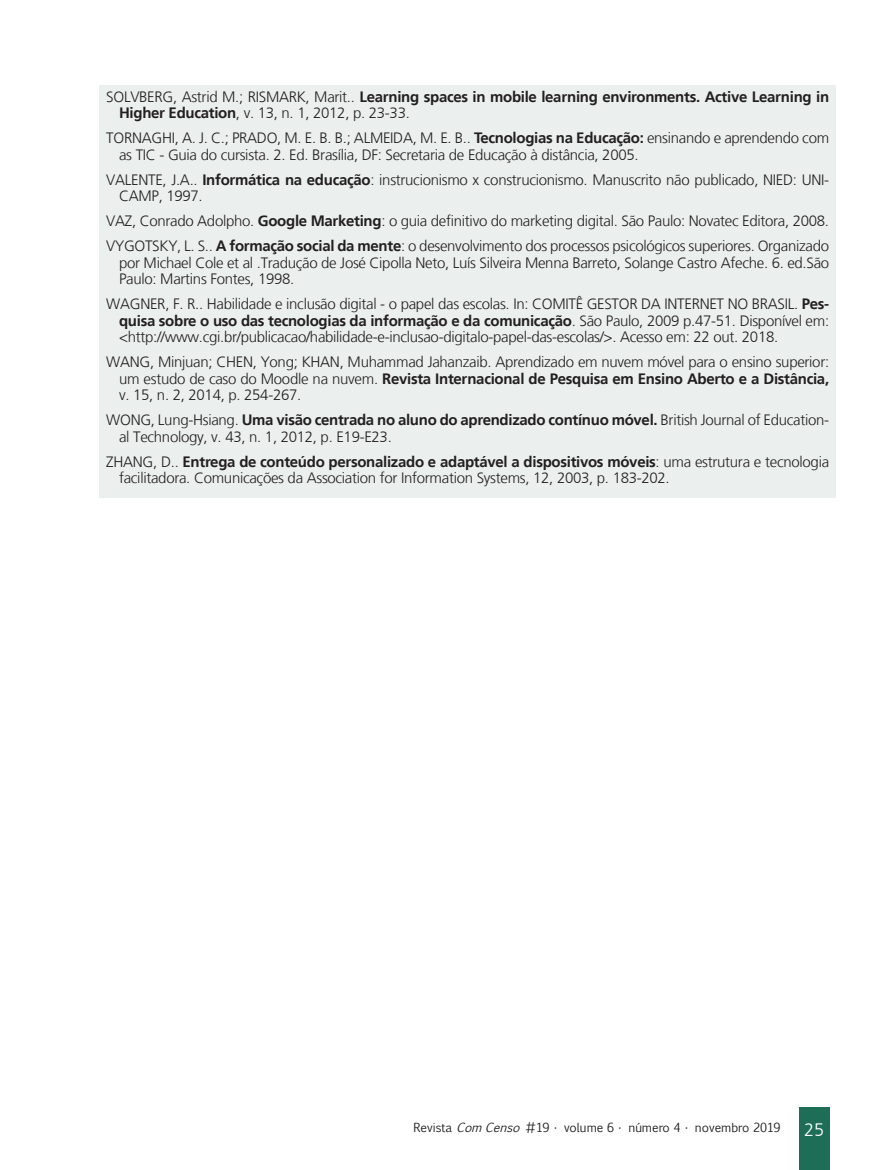
<style>
.page{position:relative;width:893px;height:1170px;background:#fff}
.page>*{position:absolute;margin:0;border:0;box-sizing:border-box;transform-origin:0 0}
.t1{font:300 18px "Frutiger LT";color:#fff}
.Referências__10{font:300 15px/16.5px "Frutiger LT";letter-spacing:-.02em;color:#231f20}
.Referências__10-2{font:700 15px/16.5px "Frutiger LT";letter-spacing:-.02em;color:#231f20}
.t2{font:12px "Euphemia CAS";color:#231f20}
.s1{font-weight:300}
.s2{font-weight:700}
.s3{font-style:italic}
</style>
<div class="page">
<div style="left:799px;top:1107px;width:30px;height:62px;background:#1e6d56"></div>
<div style="left:99px;top:85px;width:737px;height:412px;background:#ebefed"></div>
<p class="Referências__10-2" style="left:119px;top:88px;width:712px;text-indent:-13px"><span class="s1">SOLVBERG, Astrid M.; RISMARK, Marit..</span> Learning spaces in mobile learning environments. Active Learning in<br>Higher Education<span class="s1">, v. 13, n. 1, 2012, p. 23-33.</span></p>
<p class="Referências__10" style="left:119px;top:130px;width:712px;text-indent:-13px">TORNAGHI, A. J. C.; PRADO, M. E. B. B.; ALMEIDA, M. E. B.. <span class="s2">Tecnologias na Educação:</span> ensinando e aprendendo com as TIC - Guia do cursista. 2. Ed. Brasília, DF: Secretaria de Educação à distância, 2005.</p>
<p class="Referências__10" style="left:119px;top:171px;width:712px;text-indent:-13px">VALENTE, J.A.. <span class="s2">Informática na educação</span>: instrucionismo x construcionismo. Manuscrito não publicado, NIED: UNI-<br>CAMP, 1997.</p>
<p class="Referências__10" style="left:106px;top:213px;width:724px">VAZ, Conrado Adolpho. <span class="s2">Google Marketing</span>: o guia definitivo do marketing digital. São Paulo: Novatec Editora, 2008.</p>
<p class="Referências__10" style="left:119px;top:238px;width:712px;text-align:justify;text-indent:-13px">VYGOTSKY, L. S.. <span class="s2">A formação social da mente</span>: o desenvolvimento dos processos psicológicos superiores. Organizado por Michael Cole et al .Tradução de José Cipolla Neto, Luís Silveira Menna Barreto, Solange Castro Afeche. 6. ed.São Paulo: Martins Fontes, 1998.</p>
<p class="Referências__10" style="left:119px;top:296px;width:712px;text-align:justify;text-indent:-13px">WAGNER, F. R.. Habilidade e inclusão digital - o papel das escolas. In: COMITÊ GESTOR DA INTERNET NO BRASIL. <span class="s2">Pes&shy;quisa sobre o uso das tecnologias da informação e da comunicação</span>. São Paulo, 2009 p.47-51. Disponível em: &lt;http://www.cgi.br/publicacao/habilidade-e-inclusao-digitalo-papel-das-escolas/&gt;. Acesso em: 22 out. 2018.</p>
<p class="Referências__10" style="left:119px;top:354px;width:712px;text-align:justify;text-indent:-13px">WANG, Minjuan; CHEN, Yong; KHAN, Muhammad Jahanzaib. Aprendizado em nuvem móvel para o ensino superior: um estudo de caso do Moodle na nuvem. <span class="s2">Revista Internacional de Pesquisa em Ensino Aberto e a Distância, </span>v. 15, n. 2, 2014, p. 254-267.</p>
<p class="Referências__10" style="left:119px;top:412px;width:712px;text-indent:-13px">WONG, Lung-Hsiang. <span class="s2">Uma visão centrada no aluno do aprendizado contínuo móvel.</span> British Journal of Education&shy;al Technology, v. 43, n. 1, 2012, p. E19-E23.</p>
<p class="Referências__10" style="left:119px;top:453px;width:712px;text-indent:-13px">ZHANG, D.. <span class="s2">Entrega de conteúdo personalizado e adaptável a dispositivos móveis</span>: uma estrutura e tecnologia facilitadora. Comunicações da Association for Information Systems, 12, 2003, p. 183-202.</p>
<p class="t2" style="left:413px;top:1119px;width:368px">Revista <span class="s3">ComCenso</span> #19 • volume 6 • número 4 • novembro 2019</p>
<p class="t1" style="left:804px;top:1119px;width:22px">25</p>
</div>
